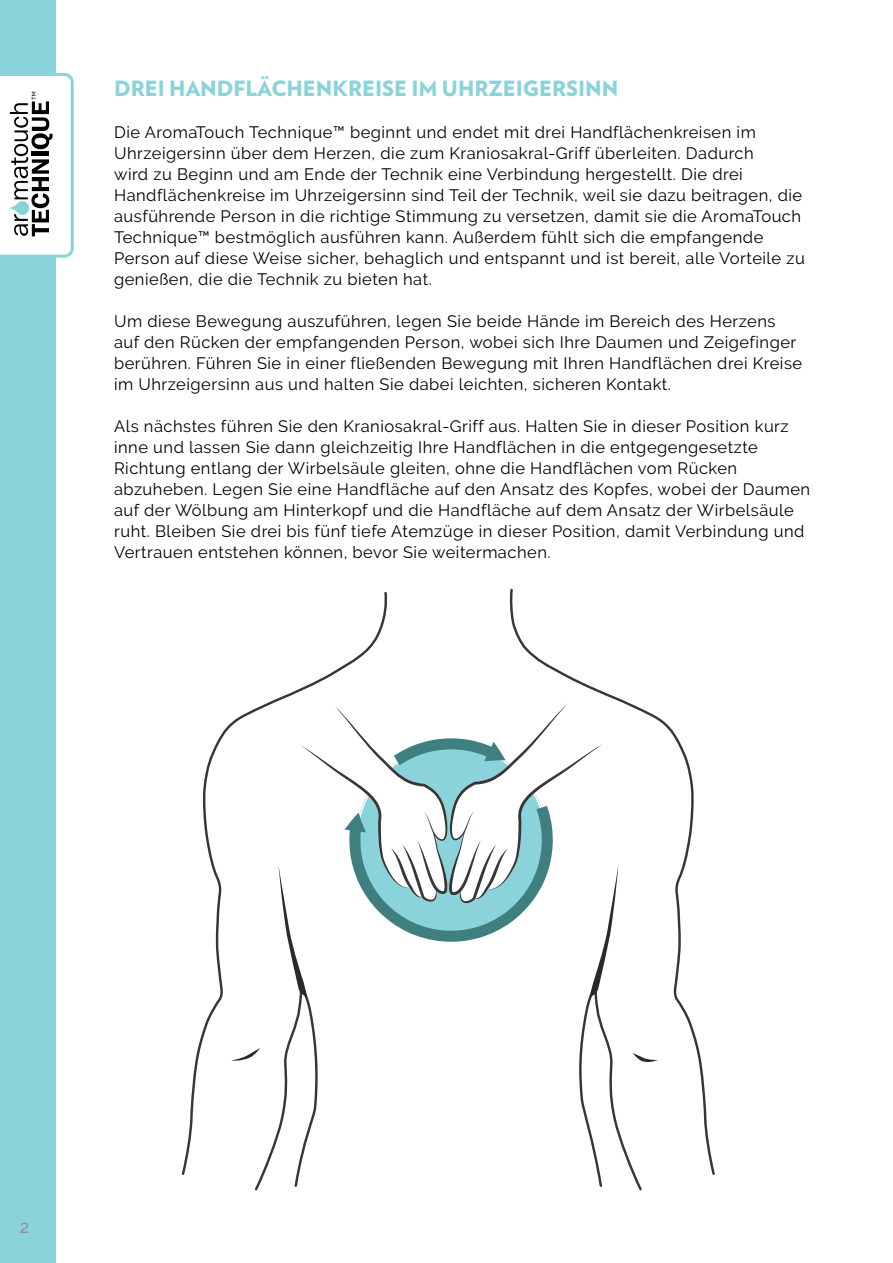
<style>
.page{position:relative;width:893px;height:1263px;background:#fff}
.page>*{position:absolute;margin:0;border:0;box-sizing:border-box;transform-origin:0 0}
.t1{font:900 21px "Verlag";color:#8bd3da}
.t2{font:500 18px "Raleway";color:#939598}
.t3{font:16.5px/21px "Raleway";letter-spacing:.03em;color:#000}
.t4{font:12.6px "Gotham";color:#000}
</style>
<div class="page">
<div style="left:0;top:0;width:56px;height:1263px;background:#8bd3da"></div>
<svg style="left:0;top:73px;width:74px;height:185px"></svg>
<svg style="left:181px;top:588px;width:534px;height:603px"></svg>
<svg style="left:279px;top:703px;width:339px;height:295px"></svg>
<p class="t4" style="left:28px;top:99px;width:10px;rotate:-90deg">™</p>
<p class="t1" style="left:114px;top:71px;width:506px">DREI HANDFLÄCHENKREISE IM UHRZEIGERSINN</p>
<p class="t3" style="left:114px;top:122px;width:692px">Die AromaTouch Technique™ beginnt und endet mit drei Handflächenkreisen im Uhrzeigersinn über dem Herzen, die zum Kraniosakral-Griff überleiten. Dadurch<br>wird zu Beginn und am Ende der Technik eine Verbindung hergestellt. Die drei Handflächenkreise im Uhrzeigersinn sind Teil der Technik, weil sie dazu beitragen, die ausführende Person in die richtige Stimmung zu versetzen, damit sie die AromaTouch Technique™ bestmöglich ausführen kann. Außerdem fühlt sich die empfangende Person auf diese Weise sicher, behaglich und entspannt und ist bereit, alle Vorteile zu genießen, die die Technik zu bieten hat.</p>
<p class="t3" style="left:114px;top:311px;width:690px">Um diese Bewegung auszuführen, legen Sie beide Hände im Bereich des Herzens auf den Rücken der empfangenden Person, wobei sich Ihre Daumen und Zeigefinger berühren. Führen Sie in einer fließenden Bewegung mit Ihren Handflächen drei Kreise im Uhrzeigersinn aus und halten Sie dabei leichten, sicheren Kontakt.</p>
<p class="t3" style="left:114px;top:416px;width:698px">Als nächstes führen Sie den Kraniosakral-Griff aus. Halten Sie in dieser Position kurz inne und lassen Sie dann gleichzeitig Ihre Handflächen in die entgegengesetzte Richtung entlang der Wirbelsäule gleiten, ohne die Handflächen vom Rücken abzuheben. Legen Sie eine Handfläche auf den Ansatz des Kopfes, wobei der Daumen auf der Wölbung am Hinterkopf und die Handfläche auf dem Ansatz der Wirbelsäule ruht. Bleiben Sie drei bis fünf tiefe Atemzüge in dieser Position, damit Verbindung und Vertrauen entstehen können, bevor Sie weitermachen.</p>
<p class="t2" style="left:20px;top:1216px;width:11px">2</p>
</div>
